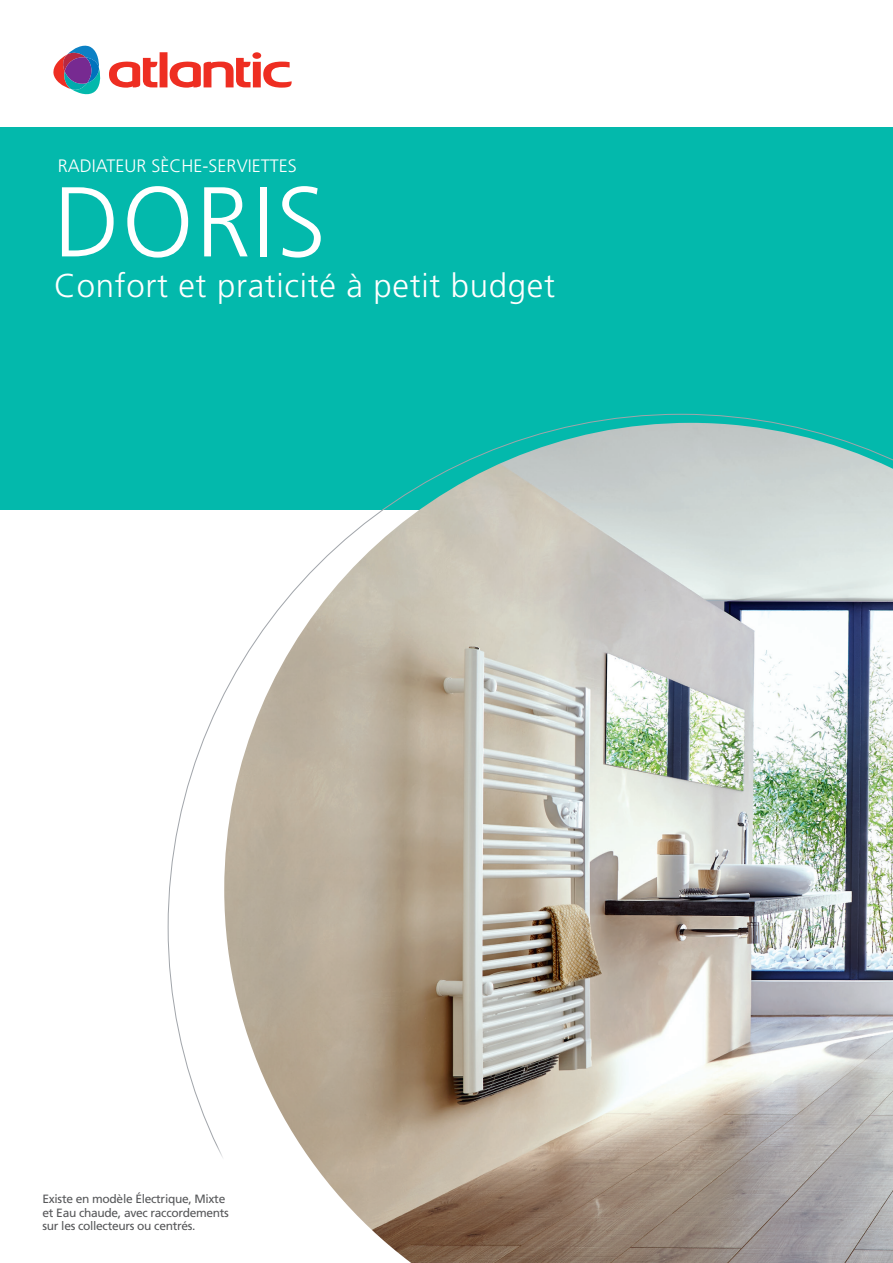
<style>
.page{position:relative;width:893px;height:1263px;background:#fff}
.page>*{position:absolute;margin:0;border:0;box-sizing:border-box;transform-origin:0 0}
.t1{font:300 99px "Frutiger";letter-spacing:.02em;color:#fff}
.t2{font:300 33px "Frutiger";letter-spacing:.02em;color:#fff}
.t3{font:300 18px "Frutiger";color:#fff}
.t4{font:12px/13.5px "Frutiger";letter-spacing:-.025em;color:#57585a}
</style>
<div class="page">
<div style="left:0;top:128px;width:893px;height:382px;background:#03b9ac"></div>
<img style="left:224px;top:423px;width:669px;height:840px">
<svg style="left:109px;top:52px;width:183px;height:36px"></svg>
<svg style="left:53px;top:45px;width:48px;height:50px"></svg>
<h3 class="t3" style="left:58px;top:155px;width:240px">RADIATEUR SÈCHE-SERVIETTES</h3>
<h1 class="t1" style="left:54px;top:166px;width:273px">DORIS</h1>
<h2 class="t2" style="left:54px;top:267px;width:502px">Confort et praticité à petit budget</h2>
<p class="t4" style="left:43px;top:1192px;width:188px">Existe en modèle Électrique, Mixte et Eau chaude, avec raccordements sur les collecteurs ou centrés.</p>
</div>
